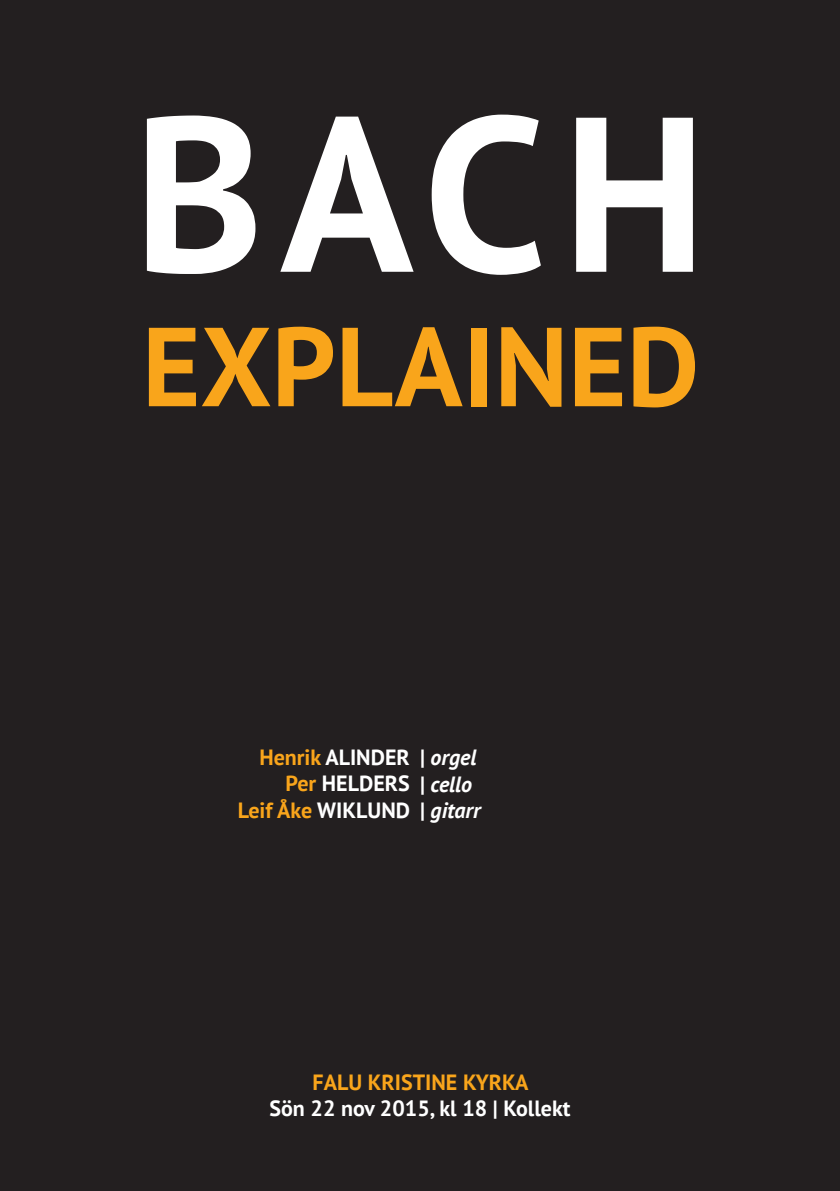
<style>
.page{position:relative;width:840px;height:1191px;background:#fff}
.page>*{position:absolute;margin:0;border:0;box-sizing:border-box;transform-origin:0 0}
.t1{font:700 220px "PT Sans";color:#fff}
.t2{font:700 112px "PT Sans";color:#f9a51b}
.t3{font:700 22px/26.4px "PT Sans";color:#fff;text-align:right}
.t4{font:italic 700 22px/26.4px "PT Sans";color:#fff}
.t5{font:700 22px "PT Sans";color:#f9a51b}
.s1{color:#f9a51b}
.s2{font-style:normal}
</style>
<div class="page">
<div style="left:0;top:0;width:839px;height:1191px;background:#231f20"></div>
<h1 class="t1" style="left:134px;top:49px;width:574px">BACH</h1>
<h2 class="t2" style="left:142px;top:293px;width:558px">EXPLAINED</h2>
<p class="t3" style="left:238px;top:743px;width:174px"><span class="s1">Henrik</span> ALINDER<br><span class="s1">Per</span> HELDERS<br><span class="s1">Leif Åke</span> WIKLUND</p>
<p class="t4" style="left:420px;top:744px;width:62px"><span class="s2">|</span> orgel <span class="s2">|</span> cello <span class="s2">|</span> gitarr</p>
<p class="t5" style="left:312px;top:1067px;width:217px">FALU KRISTINE KYRKA</p>
<p class="t3" style="left:269px;top:1094px;width:302px">Sön 22 nov 2015, kl 18 | Kollekt</p>
</div>
